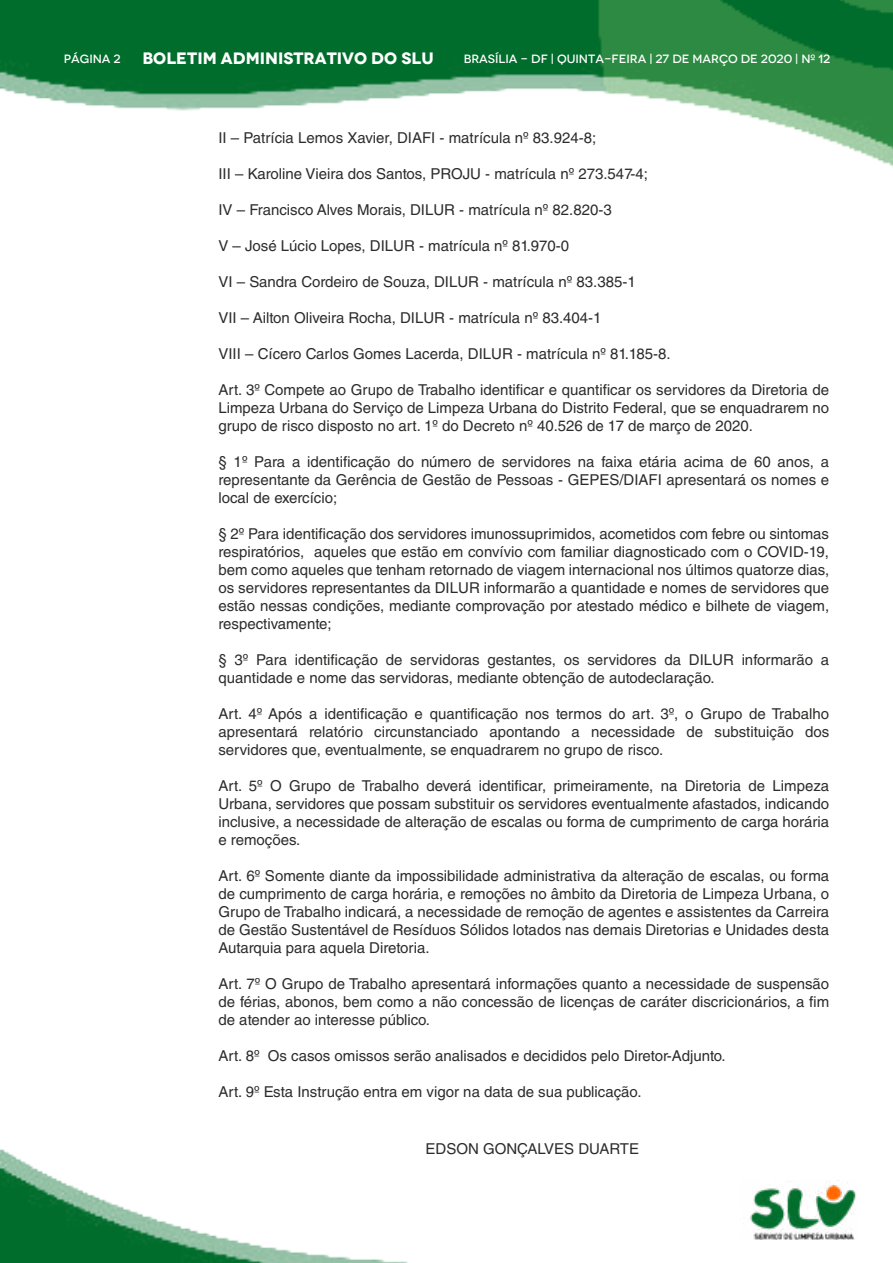
<style>
.page{position:relative;width:893px;height:1263px;background:#fff}
.page>*{position:absolute;margin:0;border:0;box-sizing:border-box;transform-origin:0 0}
.t1{font:700 expanded 16.5px "Novecento";color:#fff}
.t2{font:15px/18px "Helvetica LT Std";color:#2c2c2b;text-align:justify}
.t3{font:500 expanded 12px "Novecento";color:#fff}
</style>
<div class="page">
<img style="left:0;top:0;width:893px;height:1263px">
<img style="left:740px;top:1180px;width:116px;height:59px">
<p class="t3" style="left:64px;top:52px;width:58px">PÁGINA 2</p>
<p class="t1" style="left:142px;top:47px;width:293px">BOLETIM ADMINISTRATIVO DO SLU</p>
<p class="t3" style="left:464px;top:52px;width:368px">BRASÍLIA - DF | QUINTA-FEIRA | 27 DE MARÇO DE 2020 | Nº 12</p>
<p class="t2" style="left:218px;top:129px;width:379px">II – Patrícia Lemos Xavier, DIAFI - matrícula nº 83.924-8;</p>
<p class="t2" style="left:218px;top:165px;width:431px">III – Karoline Vieira dos Santos, PROJU - matrícula nº 273.547-4;</p>
<p class="t2" style="left:218px;top:201px;width:395px">IV – Francisco Alves Morais, DILUR - matrícula nº 82.820-3</p>
<p class="t2" style="left:218px;top:237px;width:352px">V – José Lúcio Lopes, DILUR - matrícula nº 81.970-0</p>
<p class="t2" style="left:218px;top:273px;width:419px">VI – Sandra Cordeiro de Souza, DILUR - matrícula nº 83.385-1</p>
<p class="t2" style="left:218px;top:309px;width:385px">VII – Ailton Oliveira Rocha, DILUR - matrícula nº 83.404-1</p>
<p class="t2" style="left:218px;top:345px;width:454px">VIII – Cícero Carlos Gomes Lacerda, DILUR - matrícula nº 81.185-8.</p>
<p class="t2" style="left:218px;top:381px;width:612px">Art. 3º Compete ao Grupo de Trabalho identificar e quantificar os servidores da Diretoria de Limpeza Urbana do Serviço de Limpeza Urbana do Distrito Federal, que se enquadrarem no grupo de risco disposto no art. 1º do Decreto nº 40.526 de 17 de março de 2020.</p>
<p class="t2" style="left:218px;top:453px;width:612px">§ 1º Para a identificação do número de servidores na faixa etária acima de 60 anos, a representante da Gerência de Gestão de Pessoas - GEPES/DIAFI apresentará os nomes e local de exercício;</p>
<p class="t2" style="left:218px;top:525px;width:612px">§ 2º Para identificação dos servidores imunossuprimidos, acometidos com febre ou sintomas respiratórios, aqueles que estão em convívio com familiar diagnosticado com o COVID-19, bem como aqueles que tenham retornado de viagem internacional nos últimos quatorze dias, os servidores representantes da DILUR informarão a quantidade e nomes de servidores que estão nessas condições, mediante comprovação por atestado médico e bilhete de viagem, respectivamente;</p>
<p class="t2" style="left:218px;top:651px;width:612px">§ 3º Para identificação de servidoras gestantes, os servidores da DILUR informarão a quantidade e nome das servidoras, mediante obtenção de autodeclaração.</p>
<p class="t2" style="left:218px;top:705px;width:612px">Art. 4º Após a identificação e quantificação nos termos do art. 3º, o Grupo de Trabalho apresentará relatório circunstanciado apontando a necessidade de substituição dos servidores que, eventualmente, se enquadrarem no grupo de risco.</p>
<p class="t2" style="left:218px;top:777px;width:612px">Art. 5º O Grupo de Trabalho deverá identificar, primeiramente, na Diretoria de Limpeza Urbana, servidores que possam substituir os servidores eventualmente afastados, indicando inclusive, a necessidade de alteração de escalas ou forma de cumprimento de carga horária e remoções.</p>
<p class="t2" style="left:218px;top:867px;width:612px">Art. 6º Somente diante da impossibilidade administrativa da alteração de escalas, ou forma de cumprimento de carga horária, e remoções no âmbito da Diretoria de Limpeza Urbana, o Grupo de Trabalho indicará, a necessidade de remoção de agentes e assistentes da Carreira de Gestão Sustentável de Resíduos Sólidos lotados nas demais Diretorias e Unidades desta Autarquia para aquela Diretoria.</p>
<p class="t2" style="left:218px;top:975px;width:612px">Art. 7º O Grupo de Trabalho apresentará informações quanto a necessidade de suspensão de férias, abonos, bem como a não concessão de licenças de caráter discricionários, a fim de atender ao interesse público.</p>
<p class="t2" style="left:218px;top:1047px;width:509px">Art. 8º Os casos omissos serão analisados e decididos pelo Diretor-Adjunto.</p>
<p class="t2" style="left:218px;top:1083px;width:425px">Art. 9º Esta Instrução entra em vigor na data de sua publicação.</p>
<p class="t2" style="left:426px;top:1140px;width:215px">EDSON GONÇALVES DUARTE</p>
</div>
